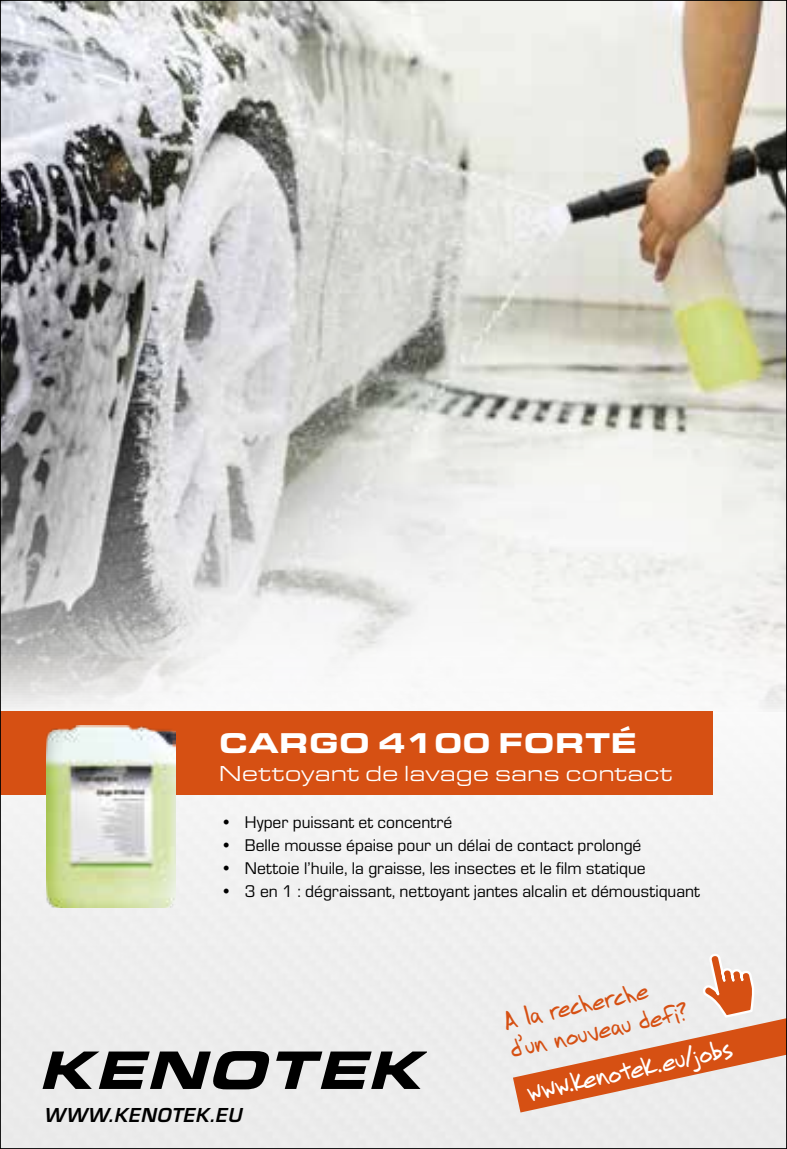
<style>
.page{position:relative;width:787px;height:1149px;background:#fff}
.page>*{position:absolute;margin:0;border:0;box-sizing:border-box;transform-origin:0 0}
.t1{font:900 29.7px "Eurostile Ext";color:#fff}
.t2{font:25.8px "Printhouse";color:#fff}
.t3{font:24.3px/29.1px "Printhouse";color:#d65013}
.t4{font:22.5px "Eurostile Ext";color:#fff}
.t5{font:italic 700 21px "Eurostile";letter-spacing:.05em;color:#000}
.t6{font:17.4px "Eurostile";color:#000}
</style>
<div class="page">
<div style="left:2px;top:711px;width:783px;height:435px;background:#efefef"></div>
<img style="left:2px;top:2px;width:783px;height:709px">
<svg style="left:43px;top:1050px;width:383px;height:38px"></svg>
<svg style="left:513px;top:951px;width:272px;height:161px"></svg>
<div style="left:0;top:711px;width:712px;height:83px;background:#d65013"></div>
<img style="left:46px;top:725px;width:129px;height:181px">
<h1 class="t1" style="left:219px;top:720px;width:420px">CARGO 4100 FORTÉ</h1>
<p class="t4" style="left:219px;top:758px;width:455px">Nettoyant de lavage sans contact</p>
<p class="t6" style="left:221px;top:810px;width:233px">• Hyper puissant et concentré</p>
<p class="t6" style="left:221px;top:833px;width:422px">• Belle mousse épaise pour un délai de contact prolongé</p>
<p class="t6" style="left:221px;top:856px;width:426px">• Nettoie l’huile, la graisse, les insectes et le film statique</p>
<p class="t6" style="left:221px;top:879px;width:480px">• 3 en 1 : dégraissant, nettoyant jantes alcalin et démoustiquant</p>
<p class="t5" style="left:45px;top:1100px;width:199px">WWW.KENOTEK.EU</p>
<h3 class="t3" style="left:501px;top:1005px;width:183px;rotate:-12deg">A la recherche d’un nouveau defi?</h3>
<h2 class="t2" style="left:523px;top:1073px;width:212px;rotate:-12deg">www.kenotek.eu/jobs</h2>
</div>
